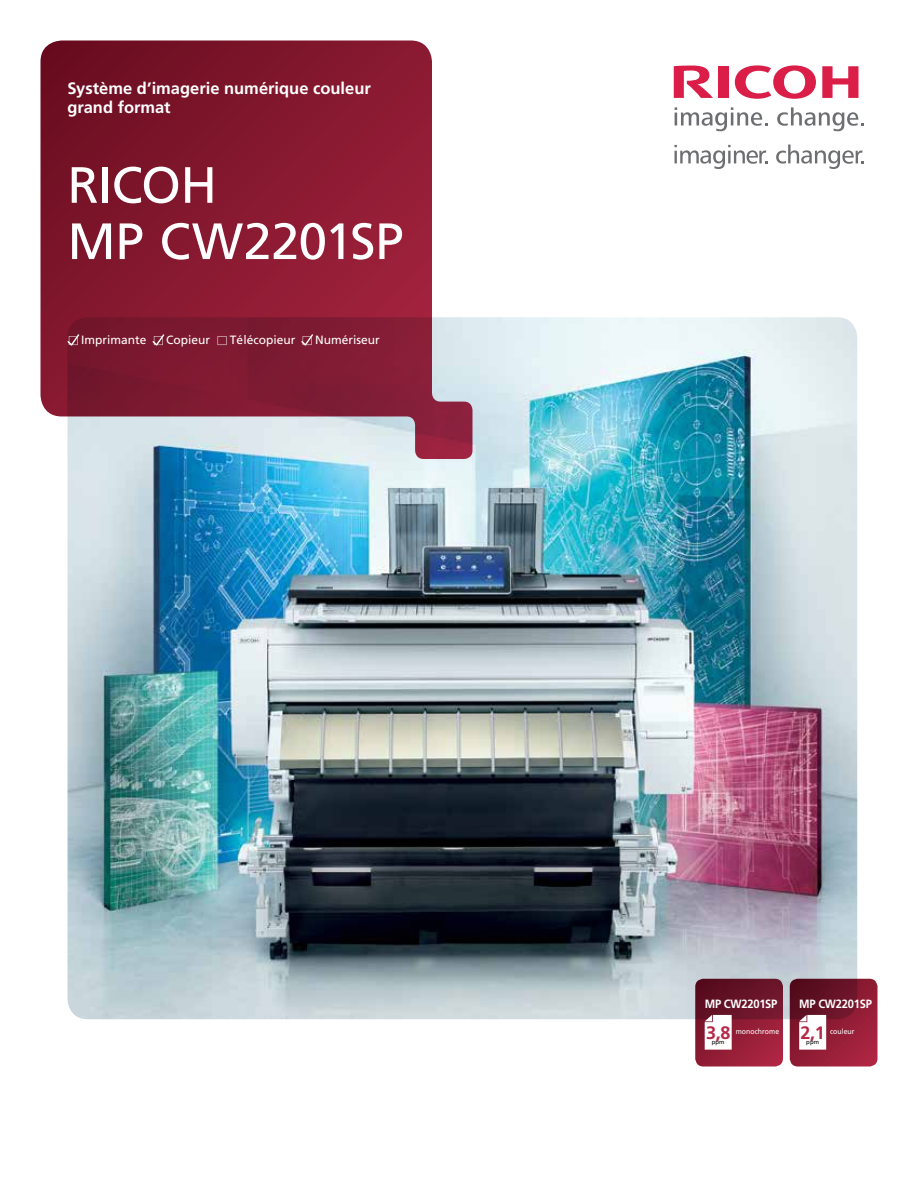
<style>
.page{position:relative;width:918px;height:1188px;background:#fff}
.page>*{position:absolute;margin:0;border:0;box-sizing:border-box;transform-origin:0 0}
.t1{font:51px/56.2px "Frutiger LT Std";letter-spacing:-.01em;color:#fff}
.t2{font:700 18px "Frutiger LT Std";color:#b72847}
.t3{font:700 16.5px/19.5px "Frutiger LT Std";color:#fff}
.t4{font:12px "Frutiger LT Std";color:#fff}
.t5{font:700 12px "Frutiger LT Std";letter-spacing:-.02em;color:#fff;scale:.93 1}
.t6{font:7.5px "Frutiger LT Std";letter-spacing:.005em;color:#fff;scale:.92 1}
.t7{font:6px "Frutiger LT Std";letter-spacing:.01em;color:#000}
</style>
<div class="page">
<img style="left:68px;top:317px;width:789px;height:702px">
<svg style="left:40px;top:40px;width:432px;height:419px;background:#933d50"></svg>
<svg style="left:790px;top:979px;width:88px;height:87px;background:#841b31"></svg>
<svg style="left:799px;top:1015px;width:27px;height:35px"></svg>
<svg style="left:695px;top:979px;width:88px;height:87px;background:#7f192f"></svg>
<svg style="left:705px;top:1015px;width:27px;height:35px"></svg>
<svg style="left:68px;top:334px;width:11px;height:12px"></svg>
<svg style="left:153px;top:334px;width:11px;height:12px"></svg>
<svg style="left:218px;top:336px;width:9px;height:9px"></svg>
<svg style="left:301px;top:334px;width:12px;height:12px"></svg>
<svg style="left:735px;top:65px;width:81px;height:34px"></svg>
<svg style="left:822px;top:66px;width:37px;height:32px"></svg>
<div style="left:718px;top:66px;width:11px;height:32px;background:#da1e48"></div>
<svg style="left:674px;top:66px;width:39px;height:32px"></svg>
<svg style="left:675px;top:107px;width:93px;height:25px"></svg>
<svg style="left:777px;top:107px;width:87px;height:25px"></svg>
<svg style="left:675px;top:145px;width:93px;height:24px"></svg>
<svg style="left:776px;top:144px;width:88px;height:25px"></svg>
<p class="t3" style="left:68px;top:78px;width:305px">Système d’imagerie numérique couleur grand format</p>
<h1 class="t1" style="left:68px;top:157px;width:338px">RICOH<br>MP CW2201SP</h1>
<p class="t4" style="left:81px;top:333px;width:67px">Imprimante</p>
<p class="t4" style="left:166px;top:333px;width:46px">Copieur</p>
<p class="t4" style="left:230px;top:333px;width:67px">Télécopieur</p>
<p class="t4" style="left:315px;top:333px;width:66px">Numériseur</p>
<p class="t5" style="left:705px;top:997px;width:80px">MP CW2201SP</p>
<p class="t7" style="left:712px;top:1039px;width:14px">ppm</p>
<p class="t2" style="left:706px;top:1022px;width:26px">3,8</p>
<p class="t6" style="left:736px;top:1027px;width:49px">monochrome</p>
<p class="t5" style="left:799px;top:997px;width:80px">MP CW2201SP</p>
<p class="t7" style="left:806px;top:1039px;width:14px">ppm</p>
<p class="t2" style="left:801px;top:1022px;width:26px">2,1</p>
<p class="t6" style="left:830px;top:1027px;width:28px">couleur</p>
</div>
